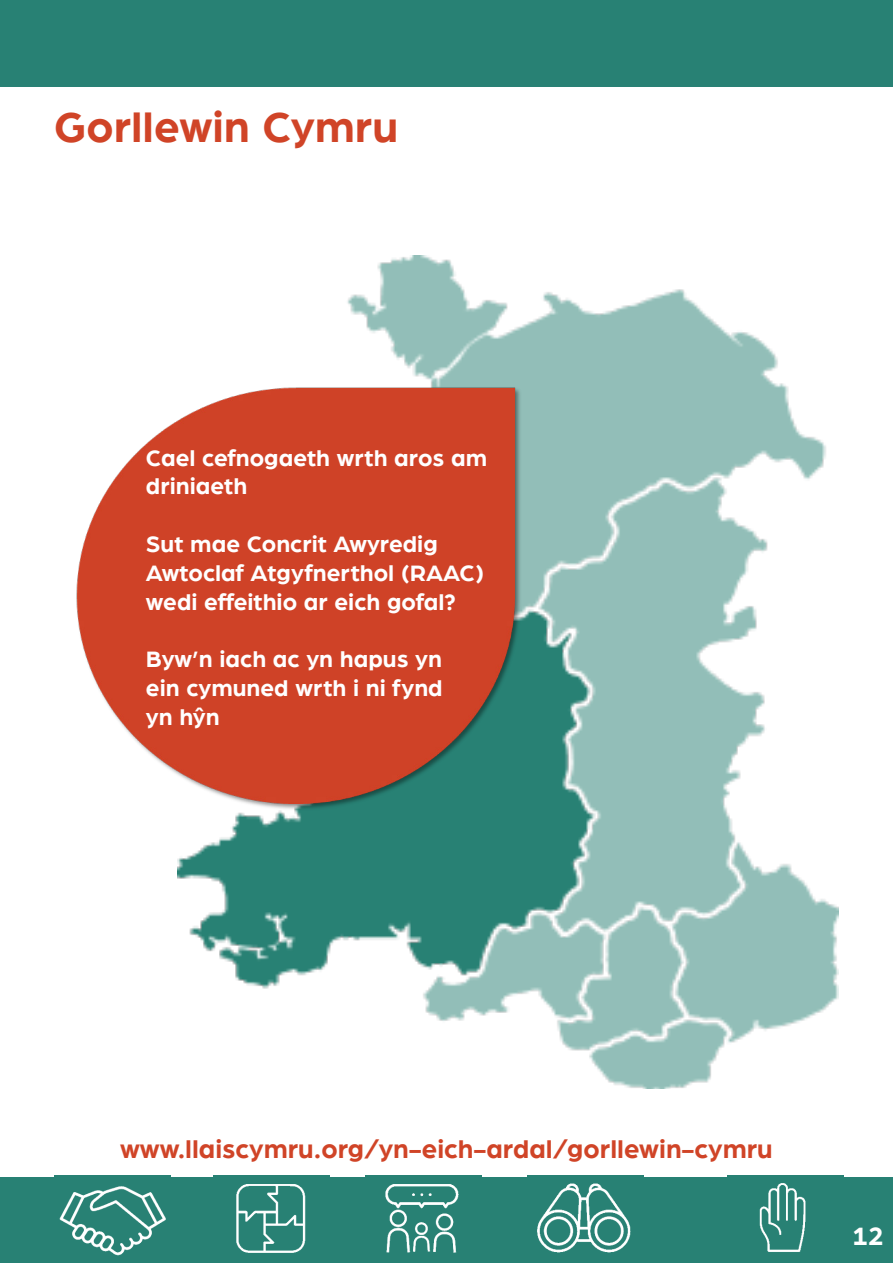
<style>
.page{position:relative;width:893px;height:1263px;background:#fff}
.page>*{position:absolute;margin:0;border:0;box-sizing:border-box;transform-origin:0 0}
.Heading_1{font:700 45px "Arboria";color:#d04427}
.Heading_1-2{font:700 27px "Arboria";color:#d04427}
.Heading_1-3{font:700 27px "Arboria";color:#fff}
.Main_Paragraph_Style{font:700 24px/28.8px "Arboria";color:#fff}
</style>
<div class="page">
<img style="left:177px;top:256px;width:662px;height:833px">
<div style="left:0;top:0;width:893px;height:86px;background:#288174"></div>
<img style="left:76px;top:385px;width:447px;height:427px">
<div style="left:1px;top:1177px;width:892px;height:86px;background:#288174"></div>
<img style="left:55px;top:1175px;width:116px;height:87px">
<img style="left:213px;top:1175px;width:116px;height:87px">
<img style="left:366px;top:1175px;width:116px;height:87px">
<img style="left:528px;top:1175px;width:116px;height:87px">
<img style="left:728px;top:1175px;width:116px;height:87px">
<p class="Heading_1" style="left:54px;top:96px;width:346px">Gorllewin Cymru</p>
<p class="Main_Paragraph_Style" style="left:146px;top:442px;width:343px">Cael cefnogaeth wrth aros am driniaeth</p>
<p class="Main_Paragraph_Style" style="left:146px;top:528px;width:340px">Sut mae Concrit Awyredig<br>Awtoclaf Atgyfnerthol (RAAC) wedi effeithio ar eich gofal?</p>
<p class="Main_Paragraph_Style" style="left:146px;top:643px;width:298px;text-align:justify">Byw’n iach ac yn hapus yn ein cymuned wrth i ni fynd yn hŷn</p>
<p class="Heading_1-2" style="left:120px;top:1130px;width:654px">www.llaiscymru.org/yn-eich-ardal/gorllewin-cymru</p>
<p class="Heading_1-3" style="left:853px;top:1217px;width:33px">12</p>
</div>
